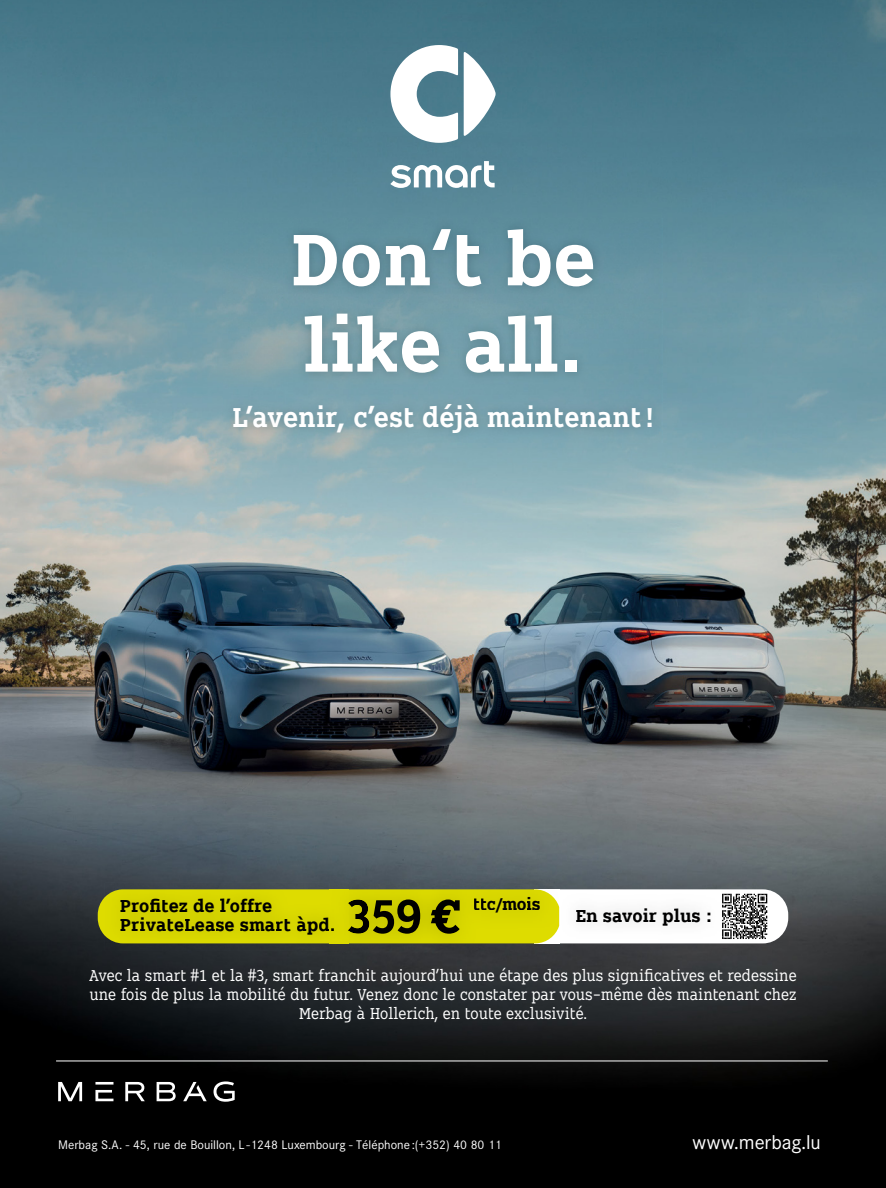
<style>
.page{position:relative;width:886px;height:1188px;background:#fff}
.page>*{position:absolute;margin:0;border:0;box-sizing:border-box;transform-origin:0 0}
.t1{font:300 89.5px/86.2px "FO Rsmart";color:#fff}
.t2{font:300 58.12px "FO Rsmart";color:#000}
.t3{font:700 28.5px "FO Rsmart Next";color:#fff}
.t4{font:300 21.25px/19px "FO Rsmart";color:#000}
.t5{font:20.62px "Corporate S Pro";letter-spacing:-.005em;color:#fff}
.t6{font:300 20.38px "FO Rsmart";letter-spacing:-.02em;color:#000}
.t7{font:16.12px/19.1px "FO Rsmart Next";color:#fff;text-align:center}
.t8{font:12.88px "Corporate S";color:#fff}
</style>
<div class="page">
<img style="left:0;top:562px;width:886px;height:63px">
<img style="left:0;top:625px;width:886px;height:562px">
<img style="left:0;top:0;width:886px;height:562px">
<img style="left:224px;top:218px;width:438px;height:224px">
<svg style="left:390px;top:45px;width:106px;height:143px"></svg>
<svg style="left:58px;top:1081px;width:177px;height:20px"></svg>
<hr style="left:56px;top:1060px;width:772px;height:1px;background:#fff">
<img style="left:105px;top:882px;width:225px;height:68px">
<img style="left:330px;top:878px;width:229px;height:75px">
<svg style="left:98px;top:889px;width:690px;height:54px"></svg>
<h1 class="t1" style="left:290px;top:215px;width:307px">Don‘t be like all.</h1>
<h3 class="t3" style="left:232px;top:400px;width:423px">L’avenir, c’est déjà maintenant !</h3>
<h2 class="t2" style="left:370px;top:884px;width:93px">59€</h2>
<p class="t6" style="left:473px;top:892px;width:69px">ttc/mois</p>
<h3 class="t4" style="left:120px;top:896px;width:217px">Profitez de l’offre<br>PrivateLease smart àpd.</h3>
<h3 class="t4" style="left:575px;top:905px;width:139px">En savoir plus :</h3>
<p class="t7" style="left:89px;top:965px;width:709px">Avec la smart #1 et la #3, smart franchit aujourd’hui une étape des plus significatives et redessine une fois de plus la mobilité du futur. Venez donc le constater par vous-même dès maintenant chez<br>Merbag à Hollerich, en toute exclusivité.</p>
<p class="t8" style="left:58px;top:1136px;width:445px">Merbag S.A. - 45, rue de Bouillon, L -1248 Luxembourg - Téléphone :(+352) 40 80 11</p>
<p class="t5" style="left:692px;top:1127px;width:130px">www.merbag.lu</p>
</div>
